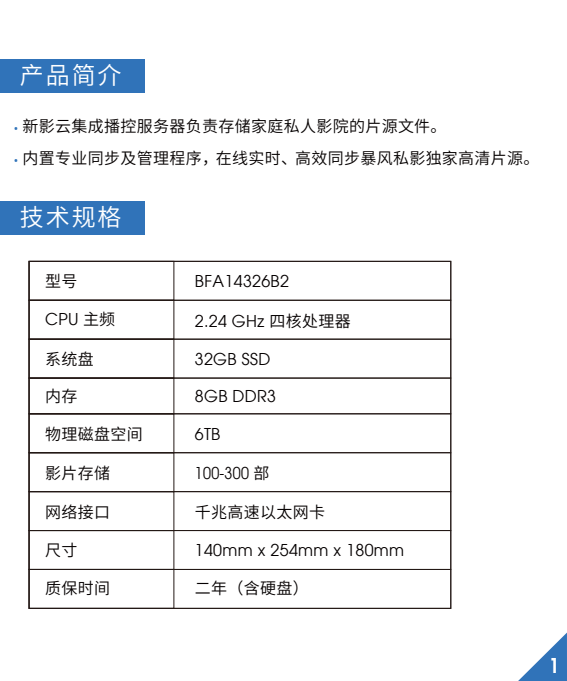
<style>
.page{position:relative;width:567px;height:681px;background:#fff}
.page>*{position:absolute;margin:0;border:0;box-sizing:border-box;transform-origin:0 0}
.t1{font:24px "Source Han Sans CN";letter-spacing:.08em;color:#fff}
.t2{font:600 20px "Avant Garde";color:#fff}
.t3{font:16px "Source Han Sans CN";letter-spacing:.02em;color:#050001}
.t4{font:16px "Avant Garde";letter-spacing:.02em;color:#050001}
.t5{font:16px "Avant Garde";letter-spacing:.02em;color:#050001;scale:.9 1}
.s1{font-weight:300;font-size:12px;color:#3174ba}
.s2{font-family:"Source Han Sans CN"}
</style>
<div class="page">
<div style="left:0;top:60px;width:145px;height:33px;background:#3073b9"></div>
<div style="left:0;top:201px;width:145px;height:33px;background:#3073b9"></div>
<svg style="left:519px;top:632px;width:48px;height:48px"></svg>
<div style="left:29px;top:261px;width:422px;height:39px;border:1px solid #231815"></div>
<div style="left:29px;top:300px;width:422px;height:39px;border:1px solid #231815"></div>
<div style="left:29px;top:300px;width:145px;height:39px;border:1px solid #231815"></div>
<div style="left:29px;top:261px;width:145px;height:39px;border:1px solid #231815"></div>
<div style="left:29px;top:338px;width:422px;height:40px;border:1px solid #231815"></div>
<div style="left:29px;top:377px;width:422px;height:37px;border:1px solid #231815"></div>
<div style="left:29px;top:413px;width:422px;height:40px;border:1px solid #231815"></div>
<div style="left:29px;top:452px;width:422px;height:40px;border:1px solid #231815"></div>
<div style="left:29px;top:491px;width:422px;height:39px;border:1px solid #231815"></div>
<div style="left:29px;top:530px;width:422px;height:39px;border:1px solid #231815"></div>
<div style="left:29px;top:568px;width:422px;height:40px;border:1px solid #231815"></div>
<h1 class="t1" style="left:20px;top:62px;width:103px">产品简介</h1>
<p class="t3" style="left:14px;top:117px;width:434px"><span class="s1">•</span> 新影云集成播控服务器负责存储家庭私人影院的片源文件。</p>
<p class="t3" style="left:14px;top:149px;width:527px"><span class="s1">•</span> 内置专业同步及管理程序，在线实时、高效同步暴风私影独家高清片源。</p>
<h1 class="t1" style="left:20px;top:204px;width:103px">技术规格</h1>
<p class="t3" style="left:45px;top:272px;width:34px">型号</p>
<p class="t4" style="left:45px;top:309px;width:72px">CPU <span class="s2">主频</span></p>
<p class="t3" style="left:45px;top:349px;width:50px">系统盘</p>
<p class="t3" style="left:45px;top:386px;width:34px">内存</p>
<p class="t3" style="left:45px;top:424px;width:99px">物理磁盘空间</p>
<p class="t3" style="left:45px;top:463px;width:66px">影片存储</p>
<p class="t3" style="left:45px;top:503px;width:66px">网络接口</p>
<p class="t3" style="left:45px;top:540px;width:34px">尺寸</p>
<p class="t3" style="left:45px;top:579px;width:66px">质保时间</p>
<p class="t4" style="left:195px;top:271px;width:96px">BFA14326B2</p>
<p class="t4" style="left:195px;top:312px;width:157px">2.24 GHz <span class="s2">四核处理器</span></p>
<p class="t4" style="left:195px;top:349px;width:77px">32GB SSD</p>
<p class="t4" style="left:195px;top:386px;width:83px">8GB DDR3</p>
<p class="t4" style="left:195px;top:424px;width:27px">6TB</p>
<p class="t5" style="left:195px;top:463px;width:84px">100-300 <span class="s2">部</span></p>
<p class="t3" style="left:195px;top:503px;width:132px">千兆高速以太网卡</p>
<p class="t4" style="left:195px;top:540px;width:211px">140mm x 254mm x 180mm</p>
<p class="t3" style="left:195px;top:579px;width:115px">二年（含硬盘）</p>
<p class="t2" style="left:549px;top:652px;width:13px">1</p>
</div>
